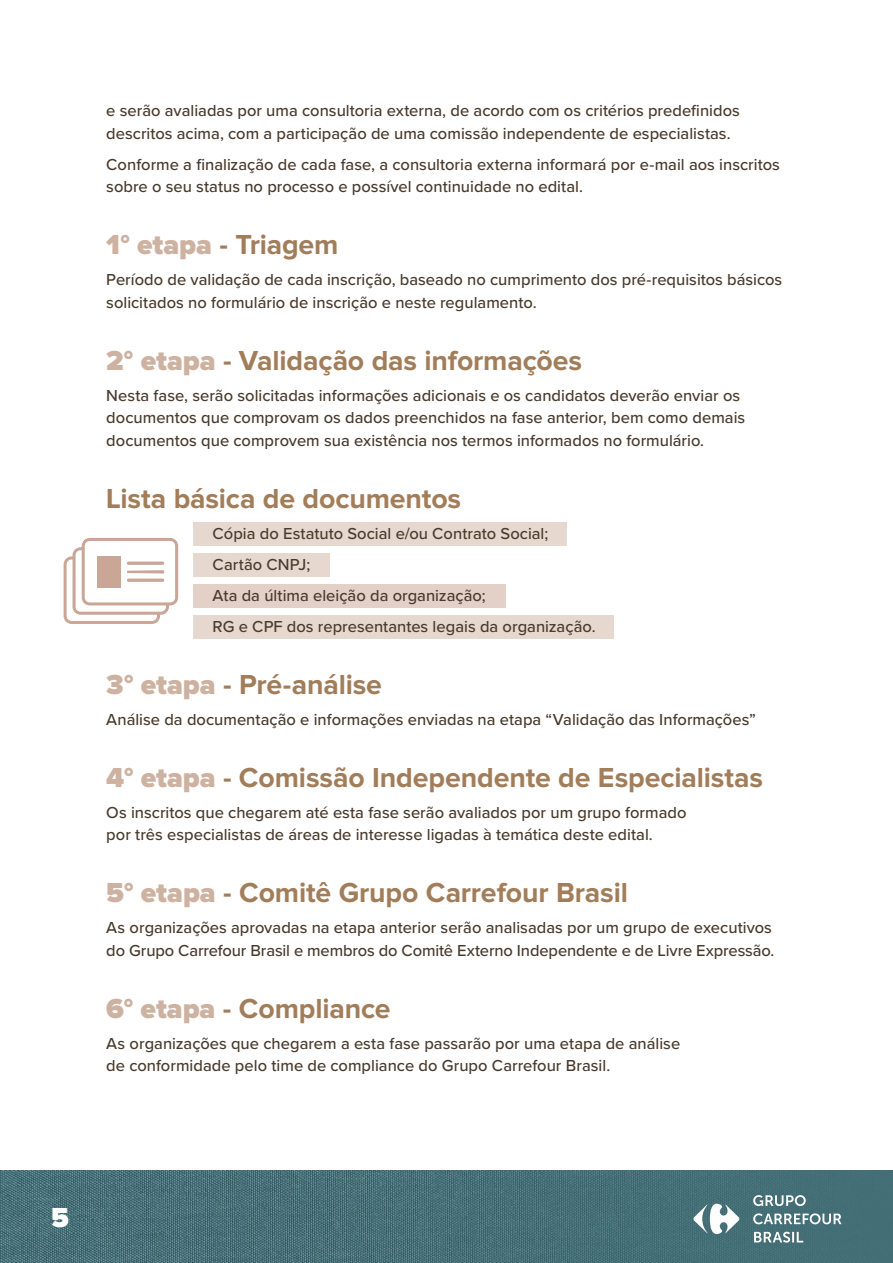
<style>
.page{position:relative;width:893px;height:1263px;background:#fff}
.page>*{position:absolute;margin:0;border:0;box-sizing:border-box;transform-origin:0 0}
.t1{font:700 28.5px "Proxima Nova";letter-spacing:-.005em;color:#a27d59}
.t2{font:900 28.5px "Proxima Nova";color:#fff}
.t3{font:500 16.5px/22.5px "Proxima Nova";color:#493a2c}
.s1{font-weight:900;color:#ceb2a1}
</style>
<div class="page">
<img style="left:0;top:1170px;width:893px;height:93px">
<svg style="left:754px;top:1232px;width:49px;height:10px"></svg>
<svg style="left:753px;top:1213px;width:89px;height:11px"></svg>
<svg style="left:753px;top:1195px;width:53px;height:11px"></svg>
<svg style="left:693px;top:1204px;width:46px;height:30px"></svg>
<div style="left:193px;top:522px;width:373px;height:24px;background:#e7d8cf"></div>
<div style="left:193px;top:553px;width:137px;height:24px;background:#e7d8cf"></div>
<div style="left:193px;top:615px;width:421px;height:24px;background:#e7d8cf"></div>
<div style="left:193px;top:584px;width:312px;height:24px;background:#e3d1c7"></div>
<svg style="left:64px;top:538px;width:114px;height:86px"></svg>
<svg style="left:127px;top:578px;width:37px;height:4px"></svg>
<div style="left:97px;top:556px;width:24px;height:31px;background:#c9a696"></div>
<p class="t3" style="left:106px;top:99px;width:635px">e serão avaliadas por uma consultoria externa, de acordo com os critérios predefinidos descritos acima, com a participação de uma comissão independente de especialistas.</p>
<p class="t3" style="left:106px;top:152px;width:675px">Conforme a finalização de cada fase, a consultoria externa informará por e-mail aos inscritos sobre o seu status no processo e possível continuidade no edital.</p>
<p class="t1" style="left:106px;top:232px;width:234px"><span class="s1">1° etapa</span> - Triagem</p>
<p class="t3" style="left:106px;top:268px;width:677px">Período de validação de cada inscrição, baseado no cumprimento dos pré-requisitos básicos solicitados no formulário de inscrição e neste regulamento.</p>
<p class="t1" style="left:106px;top:347px;width:477px"><span class="s1">2° etapa</span> - Validação das informações</p>
<p class="t3" style="left:106px;top:383px;width:640px">Nesta fase, serão solicitadas informações adicionais e os candidatos deverão enviar os documentos que comprovam os dados preenchidos na fase anterior, bem como demais documentos que comprovem sua existência nos termos informados no formulário.</p>
<p class="t1" style="left:106px;top:485px;width:356px">Lista básica de documentos</p>
<p class="t3" style="left:213px;top:521px;width:337px">Cópia do Estatuto Social e/ou Contrato Social;</p>
<p class="t3" style="left:213px;top:552px;width:99px">Cartão CNPJ;</p>
<p class="t3" style="left:213px;top:583px;width:274px">Ata da última eleição da organização;</p>
<p class="t3" style="left:213px;top:614px;width:385px">RG e CPF dos representantes legais da organização.</p>
<p class="t1" style="left:106px;top:671px;width:277px"><span class="s1">3° etapa</span> - Pré-análise</p>
<p class="t3" style="left:106px;top:707px;width:651px">Análise da documentação e informações enviadas na etapa “Validação das Informações”</p>
<p class="t1" style="left:106px;top:764px;width:658px"><span class="s1">4° etapa</span> - Comissão Independente de Especialistas</p>
<p class="t3" style="left:106px;top:800px;width:582px">Os inscritos que chegarem até esta fase serão avaliados por um grupo formado por três especialistas de áreas de interesse ligadas à temática deste edital.</p>
<p class="t1" style="left:106px;top:880px;width:523px"><span class="s1">5° etapa</span> - Comitê Grupo Carrefour Brasil</p>
<p class="t3" style="left:106px;top:916px;width:670px">As organizações aprovadas na etapa anterior serão analisadas por um grupo de executivos do Grupo Carrefour Brasil e membros do Comitê Externo Independente e de Livre Expressão.</p>
<p class="t1" style="left:106px;top:995px;width:286px"><span class="s1">6° etapa</span> - Compliance</p>
<p class="t3" style="left:106px;top:1031px;width:575px">As organizações que chegarem a esta fase passarão por uma etapa de análise de conformidade pelo time de compliance do Grupo Carrefour Brasil.</p>
<h1 class="t2" style="left:51px;top:1205px;width:19px">5</h1>
</div>
